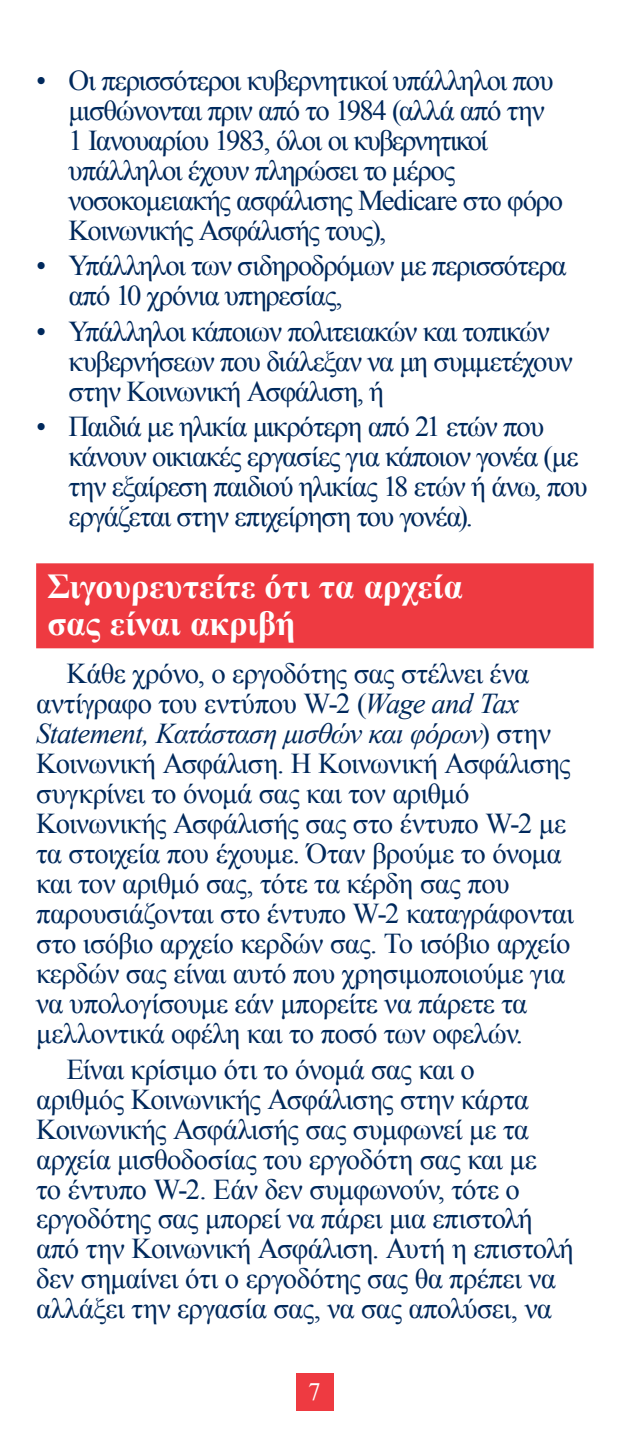
<style>
.page{position:relative;width:630px;height:1440px;background:#fff}
.page>*{position:absolute;margin:0;border:0;box-sizing:border-box;transform-origin:0 0}
.Header1_2lines{font:700 35px/37.5px "Times New Roman";letter-spacing:-.005em;color:#fff}
.paragraph_format{font:28.75px/30px "Times New Roman";letter-spacing:-.02em;color:#00295c}
._1st_bullet{font:28.75px/30px "Times New Roman";letter-spacing:-.04em;color:#00295c}
.t1{font:25px "Times New Roman";color:#fff}
.s1{font-style:italic}
</style>
<div class="page">
<div style="left:296px;top:1373px;width:38px;height:38px;background:#ee3a41"></div>
<div style="left:36px;top:563px;width:558px;height:85px;background:#ee3a41"></div>
<p class="_1st_bullet" style="left:69px;top:65px;width:496px;text-indent:-32px">• Οι περισσότεροι κυβερνητικοί υπάλληλοι που μισθώνονται πριν από το 1984 (αλλά από την 1 Ιανουαρίου 1983, όλοι οι κυβερνητικοί υπάλληλοι έχουν πληρώσει το μέρος νοσοκομειακής ασφάλισης Medicare στο φόρο Κοινωνικής Ασφάλισής τους),</p>
<p class="_1st_bullet" style="left:69px;top:250px;width:499px;text-indent:-32px">• Υπάλληλοι των σιδηροδρόμων με περισσότερα από 10 χρόνια υπηρεσίας,</p>
<p class="_1st_bullet" style="left:69px;top:316px;width:506px;text-indent:-32px">• Υπάλληλοι κάποιων πολιτειακών και τοπικών κυβερνήσεων που διάλεξαν να μη συμμετέχουν στην Κοινωνική Ασφάλιση, ή</p>
<p class="_1st_bullet" style="left:69px;top:411px;width:521px;text-indent:-32px">• Παιδιά με ηλικία μικρότερη από 21 ετών που κάνουν οικιακές εργασίες για κάποιον γονέα (με την εξαίρεση παιδιού ηλικίας 18 ετών ή άνω, που εργάζεται στην επιχείρηση του γονέα).</p>
<p class="Header1_2lines" style="left:47px;top:567px;width:417px">Σιγουρευτείτε ότι τα αρχεία σας είναι ακριβή</p>
<p class="paragraph_format" style="left:36px;top:658px;width:539px;text-indent:30px">Κάθε χρόνο, ο εργοδότης σας στέλνει ένα αντίγραφο του εντύπου W-2 (<span class="s1">Wage and Tax Statement, Κατάσταση μισθών και φόρων</span>) στην Κοινωνική Ασφάλιση. Η Κοινωνική Ασφάλισης συγκρίνει το όνομά σας και τον αριθμό Κοινωνικής Ασφάλισής σας στο έντυπο W-2 με τα στοιχεία που έχουμε. Όταν βρούμε το όνομα και τον αριθμό σας, τότε τα κέρδη σας που παρουσιάζονται στο έντυπο W-2 καταγράφονται στο ισόβιο αρχείο κερδών σας. Το ισόβιο αρχείο κερδών σας είναι αυτό που χρησιμοποιούμε για να υπολογίσουμε εάν μπορείτε να πάρετε τα μελλοντικά οφέλη και το ποσό των οφελών.</p>
<p class="paragraph_format" style="left:36px;top:1053px;width:539px;text-indent:30px">Είναι κρίσιμο ότι το όνομά σας και ο<br>αριθμός Κοινωνικής Ασφάλισης στην κάρτα Κοινωνικής Ασφάλισής σας συμφωνεί με τα αρχεία μισθοδοσίας του εργοδότη σας και με<br>το έντυπο W-2. Εάν δεν συμφωνούν, τότε ο εργοδότης σας μπορεί να πάρει μια επιστολή από την Κοινωνική Ασφάλιση. Αυτή η επιστολή δεν σημαίνει ότι ο εργοδότης σας θα πρέπει να αλλάξει την εργασία σας, να σας απολύσει, να</p>
<p class="t1" style="left:308px;top:1375px;width:14px">7</p>
</div>
